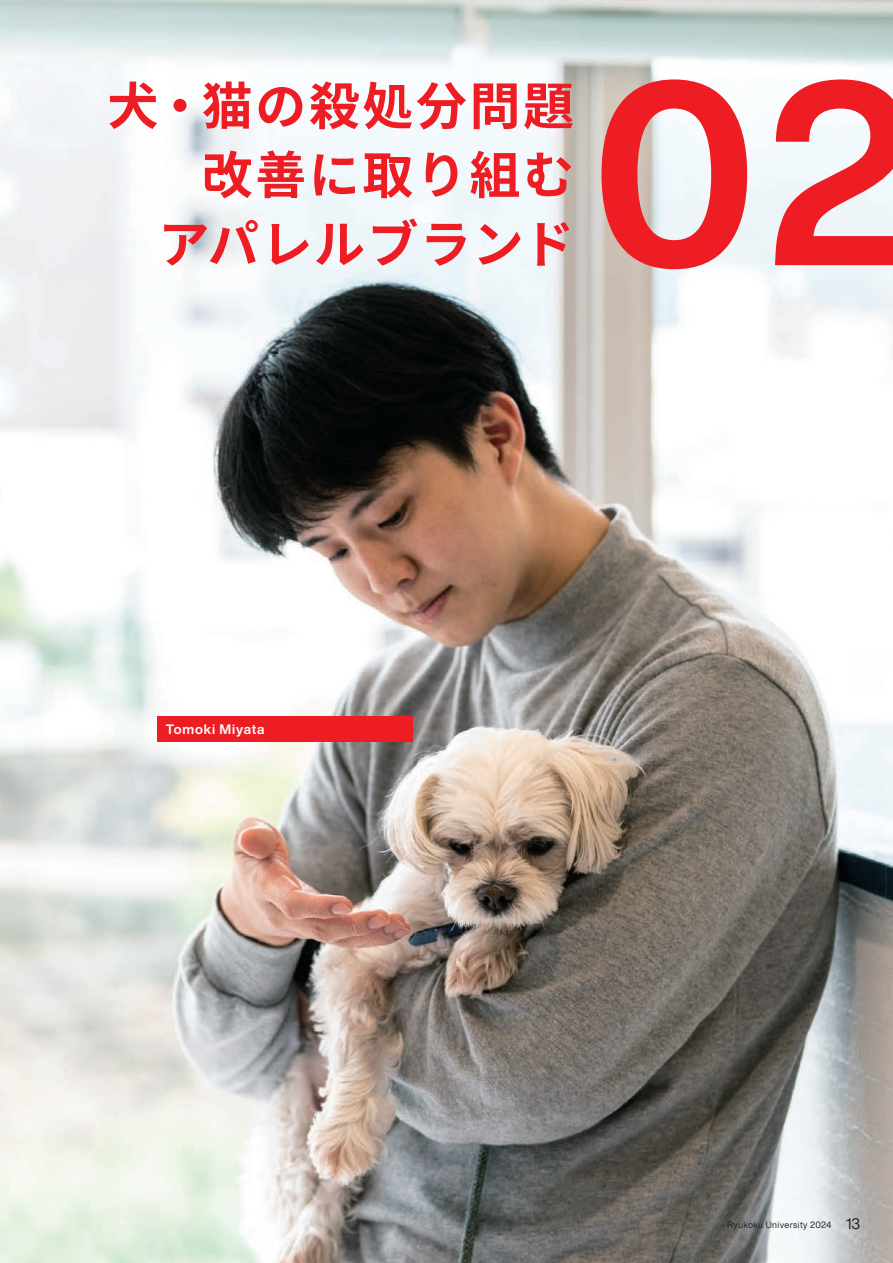
<style>
.page{position:relative;width:893px;height:1263px;background:#fff}
.page>*{position:absolute;margin:0;border:0;box-sizing:border-box;transform-origin:0 0}
.t1{font:700 255px "Helvetica Now Display";color:#ee1d23}
.t2{font:700 51px/69px "Noto Sans CJ Kjp";letter-spacing:.05em;color:#ee1d23;text-align:right}
.t3{font:700 13.5px "Helvetica Now Display";letter-spacing:.06em;color:#fff}
.t4{font:9px "Helvetica Now Display";letter-spacing:.045em;color:#231f20}
.s1{font-size:15px}
</style>
<div class="page">
<img style="left:0;top:0;width:893px;height:1263px">
<div style="left:157px;top:716px;width:255px;height:26px;background:#ee1d23"></div>
<p class="t2" style="left:107px;top:73px;width:468px">犬・猫の殺処分問題改善に取り組む<br>アパレルブランド</p>
<h1 class="t1" style="left:591px;top:-2px;width:326px">02</h1>
<p class="t3" style="left:166px;top:720px;width:100px">Tomoki Miyata</p>
<p class="t4" style="left:727px;top:1219px;width:135px">Ryukoku University 2024 <span class="s1">13</span></p>
</div>
